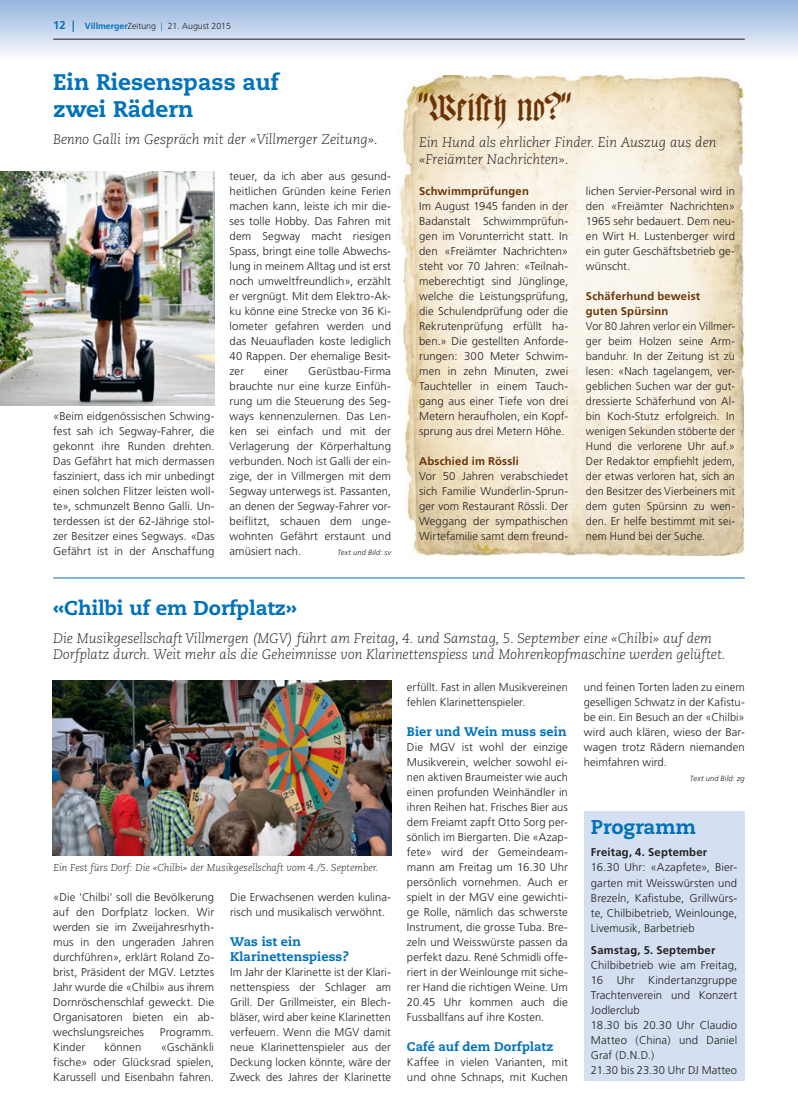
<style>
.page{position:relative;width:798px;height:1117px;background:#fff}
.page>*{position:absolute;margin:0;border:0;box-sizing:border-box;transform-origin:0 0}
.t1{font:37.5px "Meyne Textur";color:#6b3204}
.t2{font:800 22.5px/27px "Caecilia";color:#0072bc}
.t3{font:800 20px "Caecilia";color:#0072bc}
.t4{font:italic 300 13.75px/16.5px "Caecilia";color:#231f20}
.t5{font:800 12.5px/15px "Caecilia";letter-spacing:.005em;color:#0072bc}
.t6{font:300 11.25px/15px "Frutiger";letter-spacing:.005em;color:#231f20;text-align:justify}
.t7{font:700 11.25px/15px "Frutiger";letter-spacing:.015em;color:#6b3204}
.t8{font:700 11.25px "Frutiger";letter-spacing:.015em;color:#231f20}
.t9{font:italic 300 10px "Caecilia";color:#231f20}
.t10{font:300 8.75px "Frutiger";color:#231f20}
.t11{font:italic 300 7.5px "Frutiger";letter-spacing:.02em;color:#231f20}
.s1{font-weight:700;font-size:11.25px;color:#0072bc}
.s2{font-family:"Myriad";font-weight:700;font-size:11.25px;color:#0072bc}
.s3{font-weight:700;color:#0072bc}
.s4{color:#0072bc}
</style>
<div class="page">
<svg style="left:0;top:0;width:797px;height:55px;background:#c2d3ea"></svg>
<hr style="left:53px;top:39px;width:691px;height:1px;background:#231f20">
<img style="left:400px;top:75px;width:343px;height:480px">
<hr style="left:53px;top:577px;width:691px;height:1px;background:#0072bc">
<img style="left:0;top:171px;width:214px;height:234px">
<img style="left:53px;top:680px;width:338px;height:175px">
<div style="left:583px;top:811px;width:161px;height:269px;background:#d4e0f1"></div>
<p class="t10" style="left:53px;top:21px;width:179px"><span class="s1">12</span> <span class="s2">|</span> <span class="s3">Villmerger</span>Zeitung <span class="s4">|</span> 21. August 2015</p>
<h2 class="t2" style="left:53px;top:69px;width:227px">Ein Riesenspass auf zwei Rädern</h2>
<p class="t4" style="left:53px;top:131px;width:326px">Benno Galli im Gespräch mit der «Villmerger Zeitung».</p>
<p class="t6" style="left:53px;top:409px;width:163px">«Beim eidgenössischen Schwing&shy;fest sah ich Segway-Fahrer, die gekonnt ihre Runden drehten.<br>Das Gefährt hat mich dermassen fasziniert, dass ich mir unbedingt einen solchen Flitzer leisten woll&shy;te», schmunzelt Benno Galli. Un&shy;terdessen ist der 62-Jährige stol&shy;zer Besitzer eines Segways. «Das Gefährt ist in der Anschaffung</p>
<p class="t6" style="left:229px;top:169px;width:163px">teuer, da ich aber aus gesund&shy;heitlichen Gründen keine Ferien machen kann, leiste ich mir die&shy;ses tolle Hobby. Das Fahren mit dem Segway macht riesigen Spass, bringt eine tolle Abwechs&shy;lung in meinem Alltag und ist erst noch umweltfreundlich», erzählt er vergnügt. Mit dem Elektro-Ak&shy;ku könne eine Strecke von 36 Ki&shy;lometer gefahren werden und das Neuaufladen koste lediglich 40 Rappen. Der ehemalige Besit&shy;zer</p>
<p class="t6" style="left:229px;top:364px;width:163px;text-indent:79px">Gerüstbau-Firma brauchte nur eine kurze Einfüh&shy;rung um die Steuerung des Seg&shy;ways kennenzulernen. Das Len&shy;ken sei einfach und mit der Verlagerung der Körperhaltung verbunden. Noch ist Galli der ein&shy;zige, der in Villmergen mit dem Segway unterwegs ist. Passanten, an denen der Segway-Fahrer vor&shy;beiflitzt, schauen dem unge&shy;wohnten Gefährt erstaunt und amüsiert nach.</p>
<p class="t6" style="left:264px;top:364px;width:26px">einer</p>
<p class="t11" style="left:337px;top:548px;width:55px">Text und Bild: sv</p>
<h1 class="t1" style="left:419px;top:89px;width:154px">"Weisch no?"</h1>
<p class="t4" style="left:419px;top:134px;width:299px">Ein Hund als ehrlicher Finder. Ein Auszug aus den «Freiämter Nachrichten».</p>
<p class="t7" style="left:419px;top:184px;width:111px">Schwimmprüfungen</p>
<p class="t6" style="left:419px;top:199px;width:150px">Im August 1945 fanden in der Badanstalt Schwimmprüfun&shy;gen im Vorunterricht statt. In den «Freiämter Nachrichten» steht vor 70 Jahren: «Teilnah&shy;meberechtigt sind Jünglinge, welche die Leistungsprüfung, die Schulendprüfung oder die Rekrutenprüfung erfüllt ha&shy;ben.» Die gestellten Anforde&shy;rungen: 300 Meter Schwim&shy;men in zehn Minuten, zwei Tauchteller in einem Tauch&shy;gang aus einer Tiefe von drei Metern heraufholen, ein Kopf&shy;sprung aus drei Metern Höhe.</p>
<p class="t7" style="left:419px;top:454px;width:101px">Abschied im Rössli</p>
<p class="t6" style="left:419px;top:469px;width:150px">Vor 50 Jahren verabschiedet sich Familie Wunderlin-Sprun&shy;ger vom Restaurant Rössli. Der Weggang der sympathischen Wirtefamilie samt dem freund-</p>
<p class="t6" style="left:585px;top:184px;width:150px">lichen Servier-Personal wird in den «Freiämter Nachrichten» 1965 sehr bedauert. Dem neu&shy;en Wirt H. Lustenberger wird ein guter Geschäftsbetrieb ge&shy;wünscht.</p>
<p class="t7" style="left:585px;top:289px;width:116px">Schäferhund beweist guten Spürsinn</p>
<p class="t6" style="left:585px;top:319px;width:150px">Vor 80 Jahren verlor ein Villmer&shy;ger beim Holzen seine Arm&shy;banduhr. In der Zeitung ist zu lesen: «Nach tagelangem, ver&shy;geblichen Suchen war der gut&shy;dressierte Schäferhund von Al&shy;bin Koch-Stutz erfolgreich. In wenigen Sekunden stöberte der Hund die verlorene Uhr auf.» Der Redaktor empfiehlt jedem, der etwas verloren hat, sich an den Besitzer des Vierbeiners mit dem guten Spürsinn zu wen&shy;den. Er helfe bestimmt mit sei&shy;nem Hund bei der Suche.</p>
<h3 class="t3" style="left:53px;top:596px;width:245px">«Chilbi uf em Dorfplatz»</h3>
<p class="t4" style="left:53px;top:629px;width:673px">Die Musikgesellschaft Villmergen (MGV) führt am Freitag, 4. und Samstag, 5. September eine «Chilbi» auf dem<br>Dorfplatz durch. Weit mehr als die Geheimnisse von Klarinettenspiess und Mohrenkopfmaschine werden gelüftet.</p>
<p class="t9" style="left:54px;top:861px;width:326px">Ein Fest fürs Dorf: Die «Chilbi» der Musikgesellschaft vom 4./5. September.</p>
<p class="t6" style="left:53px;top:889px;width:162px">«Die 'Chilbi' soll die Bevölkerung auf den Dorfplatz locken. Wir werden sie im Zweijahresrhyth&shy;mus in den ungeraden Jahren durchführen», erklärt Roland Zo&shy;brist, Präsident der MGV. Letztes Jahr wurde die «Chilbi» aus ihrem Dornröschenschlaf geweckt. Die Organisatoren bieten ein ab&shy;wechslungsreiches</p>
<p class="t6" style="left:160px;top:1024px;width:56px">Programm.</p>
<p class="t6" style="left:53px;top:1039px;width:162px;text-indent:107px">«Gschänkli fische» oder Glücksrad spielen, Karussell und Eisenbahn fahren.</p>
<p class="t6" style="left:53px;top:1039px;width:34px">Kinder</p>
<p class="t6" style="left:105px;top:1039px;width:38px">können</p>
<p class="t6" style="left:230px;top:889px;width:162px">Die Erwachsenen werden kulina&shy;risch und musikalisch verwöhnt.</p>
<p class="t5" style="left:230px;top:933px;width:120px">Was ist ein<br>Klarinettenspiess?</p>
<p class="t6" style="left:230px;top:964px;width:162px">Im Jahr der Klarinette ist der Klari&shy;nettenspiess der Schlager am Grill. Der Grillmeister, ein Blech&shy;bläser, wird aber keine Klarinetten verfeuern. Wenn die MGV damit neue Klarinettenspieler aus der Deckung locken könnte, wäre der Zweck des Jahres der Klarinette</p>
<p class="t6" style="left:407px;top:679px;width:162px">erfüllt. Fast in allen Musikvereinen fehlen Klarinettenspieler.</p>
<p class="t5" style="left:407px;top:723px;width:161px">Bier und Wein muss sein</p>
<p class="t6" style="left:407px;top:739px;width:162px">Die MGV ist wohl der einzige Musikverein, welcher sowohl ei&shy;nen aktiven Braumeister wie auch einen profunden Weinhändler in ihren Reihen hat. Frisches Bier aus dem Freiamt zapft Otto Sorg per&shy;sönlich im Biergarten. Die «Azap&shy;fete» wird der Gemeindeam&shy;mann am Freitag um 16.30 Uhr persönlich vornehmen. Auch er spielt in der MGV eine gewichti&shy;ge Rolle, nämlich das schwerste Instrument, die grosse Tuba. Bre&shy;zeln und Weisswürste passen da perfekt dazu. René Schmidli offe&shy;riert in der Weinlounge mit siche&shy;rer Hand die richtigen Weine. Um 20.45 Uhr kommen auch die Fussballfans auf ihre Kosten.</p>
<p class="t5" style="left:407px;top:1038px;width:148px">Café auf dem Dorfplatz</p>
<p class="t6" style="left:407px;top:1054px;width:162px">Kaffee in vielen Varianten, mit und ohne Schnaps, mit Kuchen</p>
<p class="t6" style="left:583px;top:679px;width:162px">und feinen Torten laden zu einem geselligen Schwatz in der Kafistu&shy;be ein. Ein Besuch an der «Chilbi» wird auch klären, wieso der Bar&shy;wagen trotz Rädern niemanden heimfahren wird.</p>
<p class="t11" style="left:689px;top:773px;width:56px">Text und Bild: zg</p>
<h3 class="t3" style="left:590px;top:814px;width:107px">Programm</h3>
<p class="t8" style="left:590px;top:845px;width:118px">Freitag, 4. September</p>
<p class="t6" style="left:590px;top:860px;width:148px">16.30 Uhr: «Azapfete», Bier&shy;garten mit Weisswürsten und Brezeln, Kafistube, Grillwürs&shy;te, Chilbibetrieb, Weinlounge, Livemusik, Barbetrieb</p>
<p class="t8" style="left:590px;top:942px;width:126px">Samstag, 5. September</p>
<p class="t6" style="left:590px;top:957px;width:148px;text-align:left">Chilbibetrieb wie am Freitag,<br>16 Uhr Kindertanzgruppe<br>Trachtenverein und Konzert<br>Jodlerclub<br>18.30 bis 20.30 Uhr Claudio<br>Matteo (China) und Daniel<br>Graf (D.N.D.)<br>21.30 bis 23.30 Uhr DJ Matteo</p>
</div>
